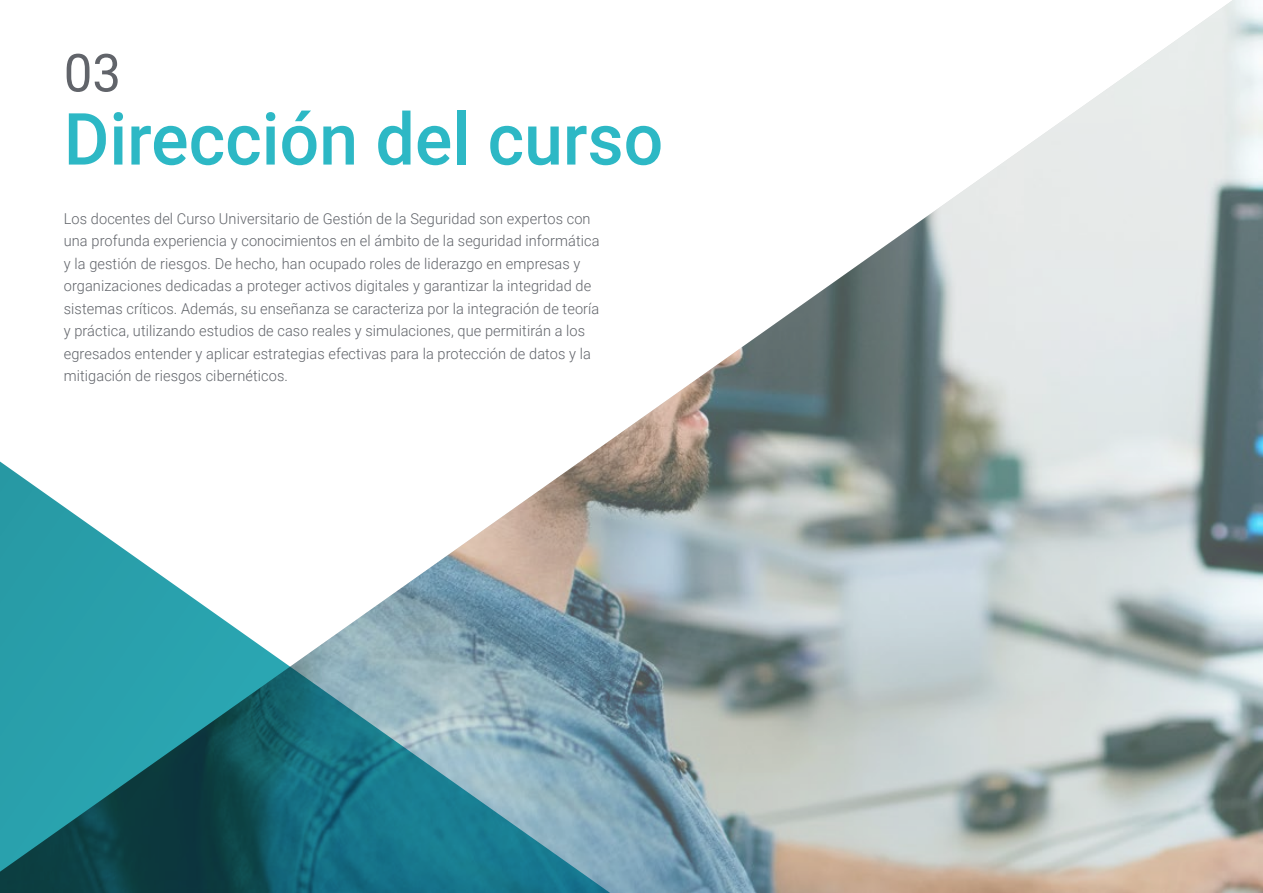
<style>
.page{position:relative;width:1263px;height:893px;background:#fff}
.page>*{position:absolute;margin:0;border:0;box-sizing:border-box;transform-origin:0 0}
.t1{font:500 72px "Roboto";color:#2db8c5}
.t2{font:52.5px "Roboto";color:#61646a}
.t3{font:300 15px/22.5px "Roboto";letter-spacing:.005em;color:#61646a}
</style>
<div class="page">
<img style="left:602px;top:0;width:661px;height:893px">
<svg style="left:0;top:446px;width:640px;height:447px"></svg>
<h2 class="t2" style="left:64px;top:36px;width:59px">03</h2>
<h1 class="t1" style="left:64px;top:89px;width:601px">Dirección del curso</h1>
<p class="t3" style="left:64px;top:207px;width:537px">Los docentes del Curso Universitario de Gestión de la Seguridad son expertos con una profunda experiencia y conocimientos en el ámbito de la seguridad informática y la gestión de riesgos. De hecho, han ocupado roles de liderazgo en empresas y organizaciones dedicadas a proteger activos digitales y garantizar la integridad de sistemas críticos. Además, su enseñanza se caracteriza por la integración de teoría y práctica, utilizando estudios de caso reales y simulaciones, que permitirán a los egresados entender y aplicar estrategias efectivas para la protección de datos y la mitigación de riesgos cibernéticos.</p>
</div>
